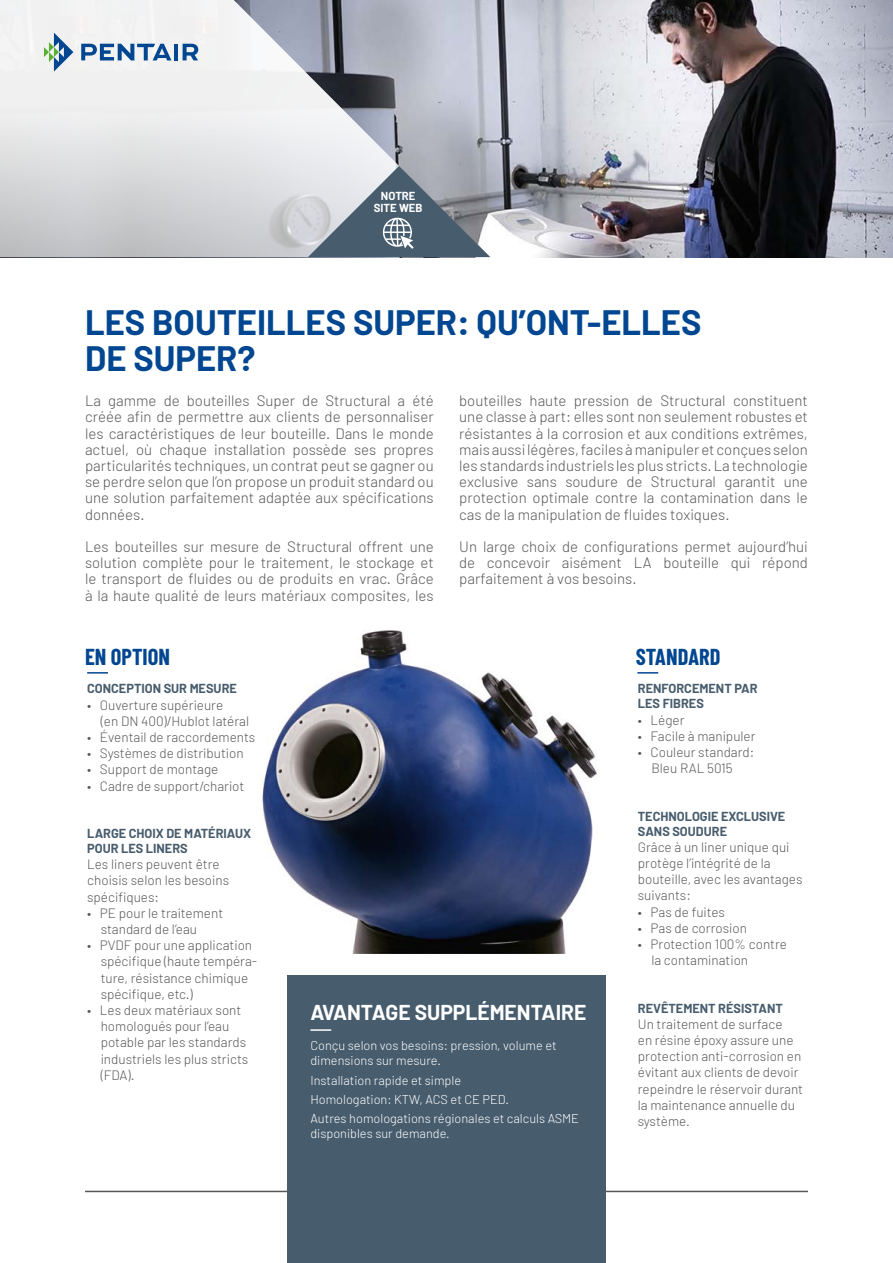
<style>
.page{position:relative;width:893px;height:1263px;background:#fff}
.page>*{position:absolute;margin:0;border:0;box-sizing:border-box;transform-origin:0 0}
.t1{font:700 34.5px/36px "Barlow";color:#004691}
.t2{font:700 22.5px "Barlow Condensed";color:#004691}
.t3{font:700 21px "Barlow";color:#fff}
.t4{font:300 15px/16.2px "Barlow";color:#575756;text-align:justify}
.t5{font:300 13.5px/16.2px "Barlow";color:#575756}
.t6{font:300 12.75px/19.2px "Barlow";color:#fff}
.t7{font:700 12.75px/15px "Barlow";color:#475c6d}
.t8{font:700 11.4px/11.4px "Barlow";color:#fff;text-align:center}
</style>
<div class="page">
<hr style="left:85px;top:1191px;width:723px;height:1px;background:#575756">
<img style="left:259px;top:630px;width:338px;height:323px">
<img style="left:490px;top:0;width:403px;height:257px">
<svg style="left:0;top:0;width:490px;height:257px"></svg>
<svg style="left:44px;top:33px;width:29px;height:39px"></svg>
<svg style="left:81px;top:44px;width:90px;height:16px"></svg>
<hr style="left:174px;top:44px;width:4px;height:16px;background:#004691">
<svg style="left:183px;top:44px;width:15px;height:16px"></svg>
<hr style="left:87px;top:672px;width:21px;height:2px;background:#004691">
<hr style="left:637px;top:672px;width:21px;height:2px;background:#004691">
<div style="left:287px;top:976px;width:319px;height:287px;background:#475c6d"></div>
<hr style="left:310px;top:1029px;width:21px;height:2px;background:#fff">
<svg style="left:308px;top:166px;width:182px;height:91px;background:#87929d"></svg>
<p class="t8" style="left:374px;top:190px;width:50px">NOTRE<br>SITE WEB</p>
<h1 class="t1" style="left:85px;top:305px;width:618px">LES BOUTEILLES SUPER: QU’ONT-ELLES<br>DE SUPER?</h1>
<p class="t4" style="left:85px;top:392px;width:350px">La gamme de bouteilles Super de Structural a été créée afin de permettre aux clients de personnaliser les caractéristiques de leur bouteille. Dans le monde actuel, où chaque installation possède ses propres particularités techniques, un contrat peut se gagner ou se perdre selon que l’on propose un produit standard ou une solution parfaitement adaptée aux spécifications données.</p>
<p class="t4" style="left:85px;top:538px;width:350px">Les bouteilles sur mesure de Structural offrent une solution complète pour le traitement, le stockage et le transport de fluides ou de produits en vrac. Grâce à la haute qualité de leurs matériaux composites, les</p>
<h2 class="t2" style="left:85px;top:642px;width:86px">EN OPTION</h2>
<p class="t4" style="left:459px;top:392px;width:350px">bouteilles haute pression de Structural constituent une classe à part: elles sont non seulement robustes et résistantes à la corrosion et aux conditions extrêmes, mais aussi légères, faciles à manipuler et conçues selon les standards industriels les plus stricts. La technologie exclusive sans soudure de Structural garantit une protection optimale contre la contamination dans le cas de la manipulation de fluides toxiques.</p>
<p class="t4" style="left:459px;top:538px;width:350px">Un large choix de configurations permet aujourd’hui de concevoir aisément LA bouteille qui répond parfaitement à vos besoins.</p>
<h2 class="t2" style="left:636px;top:642px;width:86px">STANDARD</h2>
<p class="t7" style="left:87px;top:681px;width:151px">CONCEPTION SUR MESURE</p>
<p class="t5" style="left:101px;top:696px;width:150px;text-indent:-14px">• Ouverture supérieure<br>(en DN 400)/Hublot latéral</p>
<p class="t5" style="left:87px;top:729px;width:170px">• Éventail de raccordements</p>
<p class="t5" style="left:87px;top:745px;width:158px">• Systèmes de distribution</p>
<p class="t5" style="left:87px;top:761px;width:133px">• Support de montage</p>
<p class="t5" style="left:87px;top:777px;width:159px">• Cadre de support/chariot</p>
<p class="t7" style="left:87px;top:826px;width:166px">LARGE CHOIX DE MATÉRIAUX<br>POUR LES LINERS</p>
<p class="t5" style="left:87px;top:856px;width:144px">Les liners peuvent être choisis selon les besoins spécifiques:</p>
<p class="t5" style="left:101px;top:904px;width:124px;text-indent:-14px">• PE pour le traitement standard de l’eau</p>
<p class="t5" style="left:101px;top:937px;width:158px;text-indent:-14px">• PVDF pour une application spécifique (haute tempéra&shy;ture, résistance chimique spécifique, etc.)</p>
<p class="t5" style="left:101px;top:1002px;width:149px;text-indent:-14px">• Les deux matériaux sont homologués pour l’eau potable par les standards industriels les plus stricts (FDA).</p>
<h3 class="t3" style="left:310px;top:1000px;width:277px">AVANTAGE SUPPLÉMENTAIRE</h3>
<p class="t6" style="left:310px;top:1038px;width:248px;line-height:15px">Conçu selon vos besoins: pression, volume et dimensions sur mesure.</p>
<p class="t6" style="left:310px;top:1070px;width:270px">Installation rapide et simple<br>Homologation: KTW, ACS et CE PED.<br>Autres homologations régionales et calculs ASME</p>
<p class="t6" style="left:310px;top:1123px;width:141px">disponibles sur demande.</p>
<p class="t7" style="left:638px;top:681px;width:121px">RENFORCEMENT PAR<br>LES FIBRES</p>
<p class="t5" style="left:638px;top:711px;width:48px">• Léger</p>
<p class="t5" style="left:638px;top:727px;width:119px">• Facile à manipuler</p>
<p class="t5" style="left:638px;top:744px;width:118px;text-align:center">• Couleur standard:<br>Bleu RAL 5015</p>
<p class="t7" style="left:638px;top:808px;width:149px">TECHNOLOGIE EXCLUSIVE<br>SANS SOUDURE</p>
<p class="t5" style="left:638px;top:838px;width:166px">Grâce à un liner unique qui protège l’intégrité de la bouteille, avec les avantages suivants:</p>
<p class="t5" style="left:638px;top:903px;width:89px">• Pas de fuites</p>
<p class="t5" style="left:638px;top:919px;width:111px">• Pas de corrosion</p>
<p class="t5" style="left:651px;top:936px;width:137px;text-indent:-14px">• Protection 100% contre la contamination</p>
<p class="t7" style="left:638px;top:1000px;width:147px">REVÊTEMENT RÉSISTANT</p>
<p class="t5" style="left:638px;top:1015px;width:167px">Un traitement de surface<br>en résine époxy assure une protection anti-corrosion en évitant aux clients de devoir repeindre le réservoir durant la maintenance annuelle du système.</p>
</div>
